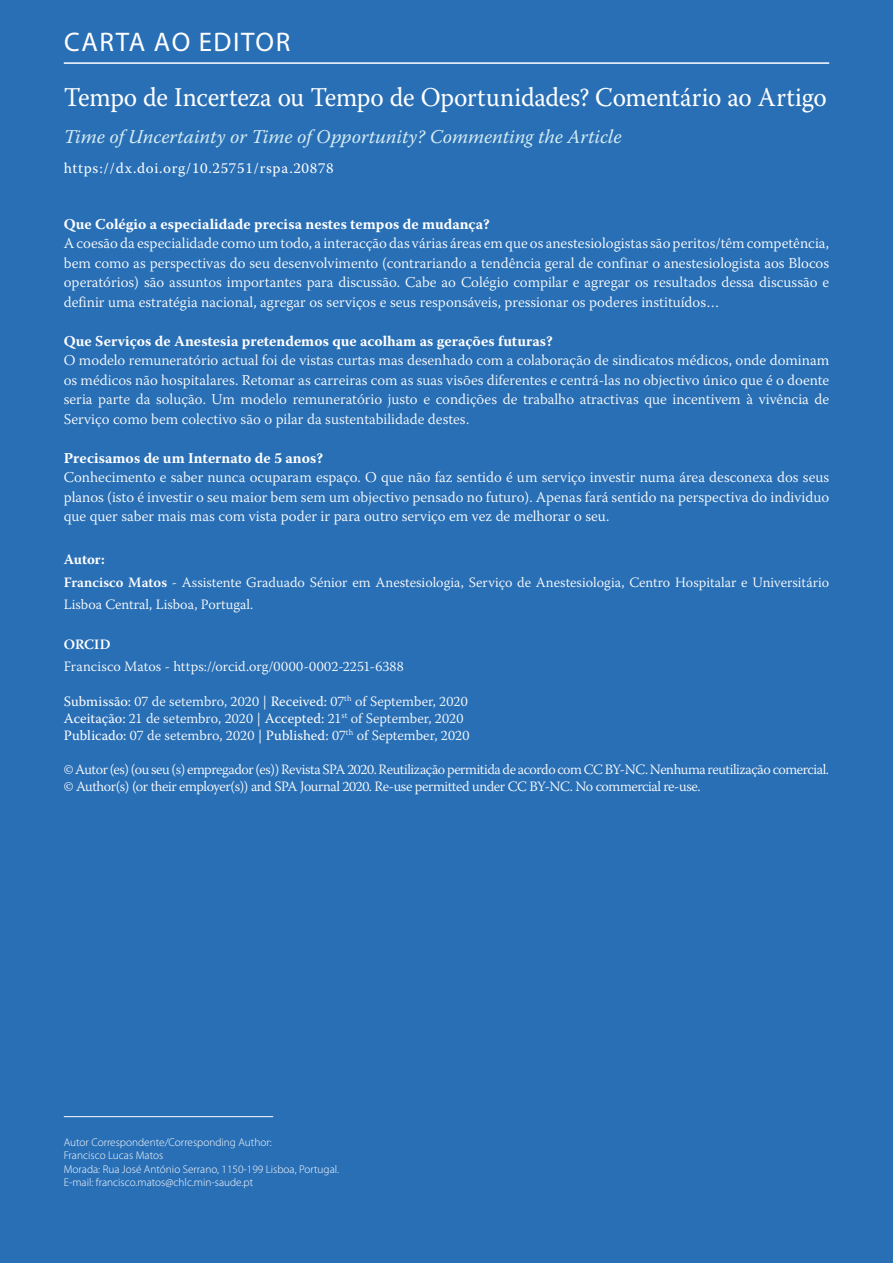
<style>
.page{position:relative;width:893px;height:1263px;background:#296fb6}
.page>*{position:absolute;margin:0;border:0;box-sizing:border-box;transform-origin:0 0}
.t1{font:27px "Warnock Pro";letter-spacing:-.01em;color:#fff;scale:.94 1}
.t2{font:27px "Myriad Pro";letter-spacing:.06em;color:#fff}
.t3{font:italic 19.5px "Warnock Pro";color:#d4ecf1}
.t4{font:300 15px/19.5px "Warnock Pro";color:#fff;text-align:justify}
.t5{font:700 15px "Warnock Pro";color:#fff}
.t6{font:15px "Warnock Pro";letter-spacing:.045em;color:#fff}
.t7{font:300 14.25px/22.5px "Warnock Pro";letter-spacing:-.005em;color:#fff}
.t8{font:300 14.25px/17.1px "Warnock Pro";letter-spacing:-.03em;color:#fff}
.t9{font:600 14.25px "Warnock Pro";color:#fff}
.t10{font:300 11.25px/13.5px "Myriad Pro";color:#fff}
.s1{font-weight:700}
.s2{font-weight:600}
.s3{font-weight:400}
</style>
<div class="page">
<hr style="left:64px;top:62px;width:765px;height:2px;background:#fff">
<hr style="left:64px;top:1116px;width:209px;height:1px;background:#fff">
<h1 class="t2" style="left:64px;top:27px;width:228px">CARTA AO EDITOR</h1>
<h1 class="t1" style="left:64px;top:81px;width:813px">Tempo de Incerteza ou Tempo de Oportunidades? Comentário ao Artigo</h1>
<h2 class="t3" style="left:64px;top:125px;width:559px">Time of Uncertainty or Time of Opportunity? Commenting the Article</h2>
<p class="t6" style="left:64px;top:159px;width:271px">https://dx.doi.org/10.25751/rspa.20878</p>
<p class="t5" style="left:64px;top:215px;width:428px">Que Colégio a especialidade precisa nestes tempos de mudança?</p>
<p class="t4" style="left:64px;top:233px;width:767px">A coesão da especialidade como um todo, a interacção das várias áreas em que os anestesiologistas são peritos/têm competência, bem como as perspectivas do seu desenvolvimento (contrariando a tendência geral de confinar o anestesiologista aos Blocos operatórios) são assuntos importantes para discussão. Cabe ao Colégio compilar e agregar os resultados dessa discussão e definir uma estratégia nacional, agregar os serviços e seus responsáveis, pressionar os poderes instituídos…</p>
<p class="t5" style="left:64px;top:332px;width:491px">Que Serviços de Anestesia pretendemos que acolham as gerações futuras?</p>
<p class="t4" style="left:64px;top:350px;width:767px">O modelo remuneratório actual foi de vistas curtas mas desenhado com a colaboração de sindicatos médicos, onde dominam os médicos não hospitalares. Retomar as carreiras com as suas visões diferentes e centrá-las no objectivo único que é o doente seria parte da solução. Um modelo remuneratório justo e condições de trabalho atractivas que incentivem à vivência de Serviço como bem colectivo são o pilar da sustentabilidade destes.</p>
<p class="t5" style="left:64px;top:449px;width:261px">Precisamos de um Internato de 5 anos?</p>
<p class="t4" style="left:64px;top:467px;width:767px">Conhecimento e saber nunca ocuparam espaço. O que não faz sentido é um serviço investir numa área desconexa dos seus planos (isto é investir o seu maior bem sem um objectivo pensado no futuro). Apenas fará sentido na perspectiva do individuo que quer saber mais mas com vista poder ir para outro serviço em vez de melhorar o seu.</p>
<p class="t7" style="left:64px;top:548px;width:767px"><span class="s1">Autor:<br></span><span class="s2">Francisco Matos</span> - Assistente Graduado Sénior em Anestesiologia, Serviço de Anestesiologia, Centro Hospitalar e Universitário<br>Lisboa Central, Lisboa, Portugal.</p>
<p class="t9" style="left:64px;top:636px;width:48px">ORCID</p>
<p class="t7" style="left:64px;top:655px;width:341px">Francisco Matos - https://orcid.org/0000-0002-2251-6388</p>
<p class="t7" style="left:64px;top:692px;width:407px;line-height:17.1px"><span class="s3">Submissão:</span> 07 de setembro, 2020 | <span class="s3">Received:</span> 07<sup>th</sup> of September, 2020<br><span class="s3">Aceitação:</span> 21 de setembro, 2020 | <span class="s3">Accepted:</span> 21<sup>st</sup> of September, 2020<br><span class="s3">Publicado:</span> 07 de setembro, 2020 | <span class="s3">Published:</span> 07<sup>th</sup> of September, 2020</p>
<p class="t8" style="left:64px;top:760px;width:767px">© Autor (es) (ou seu (s) empregador (es)) Revista SPA 2020. Reutilização permitida de acordo com CC BY-NC. Nenhuma reutilização comercial. © Author(s) (or their employer(s)) and SPA Journal 2020. Re-use permitted under CC BY-NC. No commercial re-use.</p>
<p class="t10" style="left:64px;top:1135px;width:277px">Autor Correspondente/Corresponding Author:<br>Francisco Lucas Matos<br>Morada: Rua José António Serrano, 1150-199 Lisboa, Portugal.<br>E-mail: francisco.matos@chlc.min-saude.pt</p>
</div>
